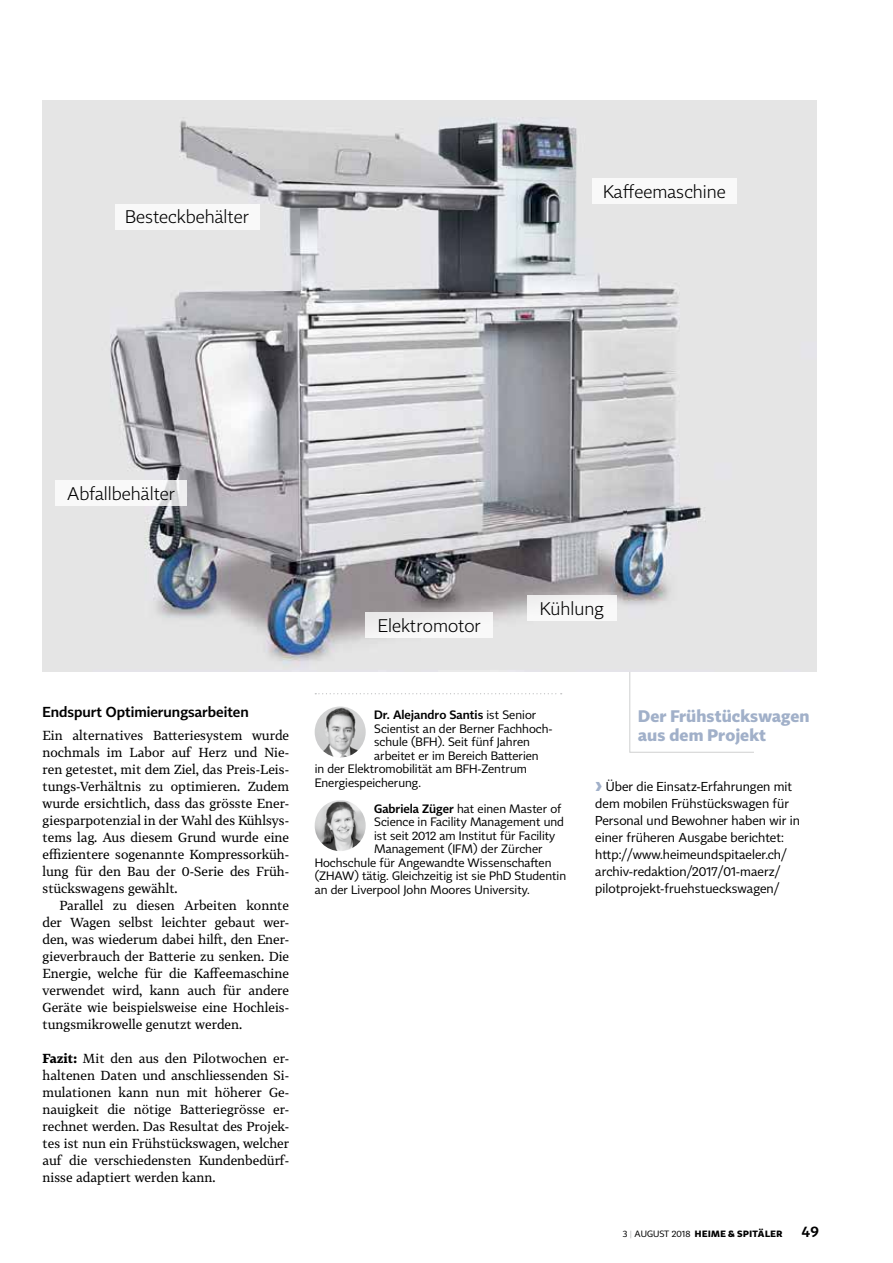
<style>
.page{position:relative;width:893px;height:1263px;background:#fff}
.page>*{position:absolute;margin:0;border:0;box-sizing:border-box;transform-origin:0 0}
.t1{font:300 18px "Tabac Sans";color:#000}
.t2{font:700 16.5px/19.5px "Tabac Sans";letter-spacing:.005em;color:#a1b0c9}
.t3{font:600 15px "Tabac Sans";color:#000}
.t4{font:600 14.25px "Tabac Sans";color:#000}
.t5{font:12.9px/17px "Tabac G3";color:#000;text-align:justify}
.t6{font:12.75px/17px "Tabac Sans";color:#000}
.t7{font:12px "Tabac Sans";color:#000}
.t8{font:600 12px "Tabac Sans";color:#000}
.t9{font:700 9px "Tabac Sans";letter-spacing:.06em;color:#000}
.s1{font-weight:700}
.s2{font-weight:400}
.s3{font-weight:600}
.s4{font-weight:700;color:#a1b0c9}
.s5{font-weight:500;font-size:7.5px;color:#b1b2b3}
</style>
<div class="page">
<svg style="left:315px;top:693px;width:247px;height:1px"></svg>
<img style="left:43px;top:100px;width:773px;height:572px">
<div style="left:55px;top:480px;width:132px;height:26px;background:#fff"></div>
<div style="left:115px;top:204px;width:144px;height:26px;background:#fff"></div>
<div style="left:366px;top:612px;width:127px;height:26px;background:#f5f5f5"></div>
<div style="left:592px;top:179px;width:145px;height:25px;background:#fff"></div>
<div style="left:527px;top:595px;width:90px;height:26px;background:#f7f7f7"></div>
<svg style="left:629px;top:671px;width:126px;height:82px"></svg>
<img style="left:315px;top:706px;width:51px;height:51px;border-radius:26px">
<img style="left:315px;top:800px;width:51px;height:51px;border-radius:26px">
<h1 class="t1" style="left:125px;top:206px;width:126px">Besteckbehälter</h1>
<h1 class="t1" style="left:603px;top:180px;width:124px">Kaffeemaschine</h1>
<h1 class="t1" style="left:67px;top:482px;width:110px">Abfallbehälter</h1>
<h1 class="t1" style="left:378px;top:614px;width:105px">Elektromotor</h1>
<h1 class="t1" style="left:540px;top:597px;width:65px">Kühlung</h1>
<p class="t4" style="left:43px;top:703px;width:208px">Endspurt Optimierungsarbeiten</p>
<p class="t5" style="left:43px;top:727px;width:248px">Ein alternatives Batteriesystem wurde nochmals im Labor auf Herz und Nie&shy;ren getestet, mit dem Ziel, das Preis-Leis&shy;tungs-Verhältnis zu optimieren. Zudem wurde ersichtlich, dass das grösste Ener&shy;giesparpotenzial in der Wahl des Kühlsys&shy;tems lag. Aus diesem Grund wurde eine effizientere sogenannte Kompressorküh&shy;lung für den Bau der 0-Serie des Früh&shy;stückswagens gewählt.</p>
<p class="t5" style="left:43px;top:897px;width:248px;text-indent:17px">Parallel zu diesen Arbeiten konnte der Wagen selbst leichter gebaut wer&shy;den, was wiederum dabei hilft, den Ener&shy;gieverbrauch der Batterie zu senken. Die Energie, welche für die Kaffeemaschine verwendet wird, kann auch für andere Geräte wie beispielsweise eine Hochleis&shy;tungsmikrowelle genutzt werden.</p>
<p class="t5" style="left:43px;top:1050px;width:248px"><span class="s1">Fazit:</span> Mit den aus den Pilotwochen er&shy;haltenen Daten und anschliessenden Si&shy;mulationen kann nun mit höherer Ge&shy;nauigkeit die nötige Batteriegrösse er&shy;rechnet werden. Das Resultat des Projek&shy;tes ist nun ein Frühstückswagen, welcher auf die verschiedensten Kundenbedürf&shy;nisse adaptiert werden kann.</p>
<p class="t8" style="left:374px;top:708px;width:164px">Dr. Alejandro Santis <span class="s2">ist Senior</span></p>
<p class="t7" style="left:374px;top:721px;width:180px">Scientist an der Berner Fachhoch-</p>
<p class="t7" style="left:374px;top:735px;width:157px">schule (BFH). Seit fünf Jahren</p>
<p class="t7" style="left:374px;top:748px;width:166px">arbeitet er im Bereich Batterien</p>
<p class="t7" style="left:315px;top:762px;width:214px">in der Elektromobilität am BFH-Zentrum</p>
<p class="t7" style="left:315px;top:775px;width:108px">Energiespeicherung.</p>
<p class="t7" style="left:374px;top:801px;width:189px"><span class="s3">Gabriela Züger</span> hat einen Master of</p>
<p class="t7" style="left:374px;top:815px;width:191px">Science in Facility Management und</p>
<p class="t7" style="left:374px;top:828px;width:183px">ist seit 2012 am Institut für Facility</p>
<p class="t7" style="left:374px;top:842px;width:170px">Management (IFM) der Zürcher</p>
<p class="t7" style="left:315px;top:855px;width:238px">Hochschule für Angewandte Wissenschaften</p>
<p class="t7" style="left:315px;top:869px;width:253px">(ZHAW) tätig. Gleichzeitig ist sie PhD Studentin</p>
<p class="t7" style="left:315px;top:882px;width:217px">an der Liverpool John Moores University.</p>
<p class="t2" style="left:638px;top:706px;width:173px">Der Frühstückswagen aus dem Projekt</p>
<p class="t6" style="left:595px;top:778px;width:206px"><span class="s4">❱</span> Über die Einsatz-Erfahrungen mit dem mobilen Frühstückswagen für Personal und Bewohner haben wir in einer früheren Ausgabe berichtet: http://www.heimeundspitaeler.ch/ archiv-redaktion/2017/01-maerz/ pilotprojekt-fruehstueckswagen/</p>
<p class="t9" style="left:623px;top:1228px;width:161px"><span class="s2">3</span> <span class="s5">|</span> <span class="s2">AUGUST 2018</span> HEIME &amp; SPITÄLER</p>
<p class="t3" style="left:802px;top:1223px;width:19px">49</p>
</div>
